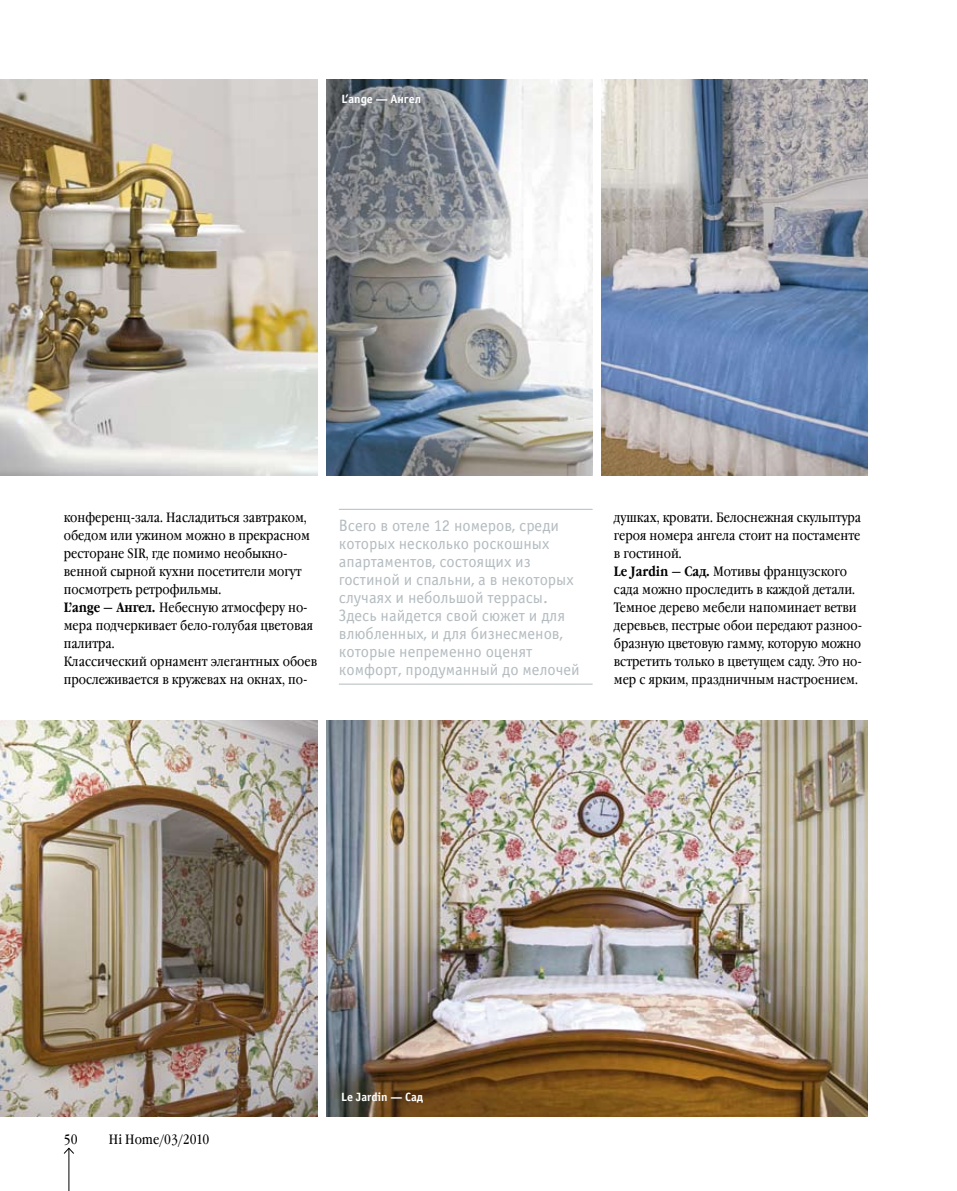
<style>
.page{position:relative;width:957px;height:1191px;background:#fff}
.page>*{position:absolute;margin:0;border:0;box-sizing:border-box;transform-origin:0 0}
.t1{font:16.5px/18px "Officina Sans C";color:#b4bcc0}
.t2{font:13.5px/18px "Garamond Book Narrow C";color:#000}
.t3{font:700 12px "Officina Sans C";color:#fff}
.s1{font-family:"Garamond Narrow C";font-weight:700}
</style>
<div class="page">
<img style="left:326px;top:720px;width:541px;height:396px">
<img style="left:326px;top:79px;width:266px;height:396px">
<img style="left:601px;top:79px;width:266px;height:396px">
<img style="left:0;top:79px;width:317px;height:396px">
<img style="left:0;top:720px;width:317px;height:396px">
<hr style="left:339px;top:509px;width:253px;height:1px;background:#b4bcc0">
<hr style="left:339px;top:684px;width:253px;height:1px;background:#b4bcc0">
<hr style="left:69px;top:1148px;width:1px;height:43px;background:#000">
<svg style="left:63px;top:1147px;width:11px;height:7px"></svg>
<p class="t3" style="left:341px;top:93px;width:81px">L’ange — Ангел</p>
<p class="t2" style="left:64px;top:509px;width:255px">конференц-зала. Насладиться завтраком, обедом или ужином можно в прекрасном ресторане SIR, где помимо необыкно&shy;венной сырной кухни посетители могут посмотреть ретрофильмы.<br><span class="s1">L’ange — Ангел.</span> Небесную атмосферу но&shy;мера подчеркивает бело-голубая цветовая палитра.<br>Классический орнамент элегантных обоев прослеживается в кружевах на окнах, по-</p>
<p class="t2" style="left:614px;top:509px;width:250px">душках, кровати. Белоснежная скульптура героя номера ангела стоит на постаменте в гостиной.<br><span class="s1">Le Jardin — Сад.</span> Мотивы французского сада можно проследить в каждой детали.<br>Темное дерево мебели напоминает ветви деревьев, пестрые обои передают разноо&shy;бразную цветовую гамму, которую можно встретить только в цветущем саду. Это но&shy;мер с ярким, праздничным настроением.</p>
<p class="t1" style="left:339px;top:517px;width:242px">Всего в отеле 12 номеров, среди которых несколько роскошных апартаментов, состоящих из гостиной и спальни, а в некоторых случаях и небольшой террасы.<br>Здесь найдется свой сюжет и для влюбленных, и для бизнесменов, которые непременно оценят комфорт, продуманный до мелочей</p>
<p class="t2" style="left:64px;top:1131px;width:15px">50</p>
<p class="t2" style="left:109px;top:1131px;width:102px">Hi Home/03/2010</p>
<p class="t3" style="left:341px;top:1090px;width:84px">Le Jardin — Сад</p>
</div>
